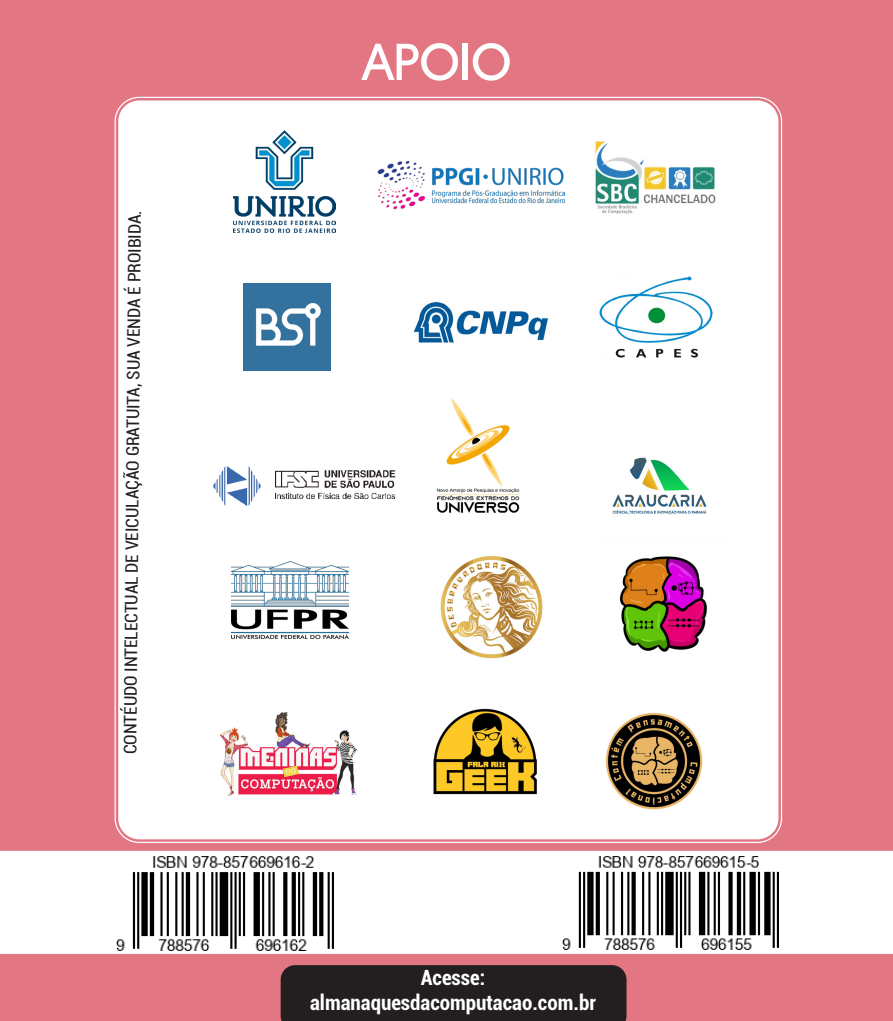
<style>
.page{position:relative;width:893px;height:1021px;background:#fff}
.page>*{position:absolute;margin:0;border:0;box-sizing:border-box;transform-origin:0 0}
.t1{font:700 50.85px "Decker";color:#fff}
.t2{font:700 condensed 21px "Roboto";color:#fff}
.t3{font:condensed 17.4px "Roboto";letter-spacing:-.01em;color:#231f20}
</style>
<div class="page">
<div style="left:0;top:0;width:893px;height:1020px;background:#e37683"></div>
<div style="left:118px;top:100px;width:660px;height:739px;background:#fff;border-radius:21px"></div>
<div style="left:0;top:850px;width:893px;height:103px;background:#fff"></div>
<div style="left:33px;top:853px;width:309px;height:98px;background:#fff"></div>
<img style="left:116px;top:856px;width:217px;height:94px">
<div style="left:281px;top:965px;width:345px;height:55px;background:#231f20"></div>
<img style="left:563px;top:855px;width:215px;height:94px">
<img style="left:595px;top:141px;width:121px;height:74px">
<img style="left:600px;top:276px;width:112px;height:81px">
<img style="left:243px;top:283px;width:87px;height:87px">
<img style="left:612px;top:457px;width:95px;height:58px">
<img style="left:230px;top:561px;width:120px;height:79px">
<img style="left:221px;top:713px;width:135px;height:82px">
<img style="left:619px;top:556px;width:88px;height:96px">
<img style="left:605px;top:713px;width:98px;height:97px">
<img style="left:433px;top:708px;width:104px;height:87px">
<img style="left:440px;top:556px;width:103px;height:103px">
<img style="left:233px;top:130px;width:102px;height:102px">
<img style="left:436px;top:398px;width:84px;height:115px">
<img style="left:377px;top:160px;width:187px;height:49px">
<img style="left:413px;top:301px;width:135px;height:42px">
<img style="left:213px;top:466px;width:183px;height:40px">
<p class="t3" style="left:120px;top:754px;width:545px;rotate:-90deg">CONTÉUDO INTELECTUAL DE VEICULAÇÃO GRATUITA, SUA VENDA É PROIBIDA.</p>
<p class="t1" style="left:363px;top:31px;width:150px">APOIO</p>
<p class="t2" style="left:421px;top:962px;width:66px">Acesse:</p>
<p class="t2" style="left:310px;top:987px;width:287px">almanaquesdacomputacao.com.br</p>
</div>
